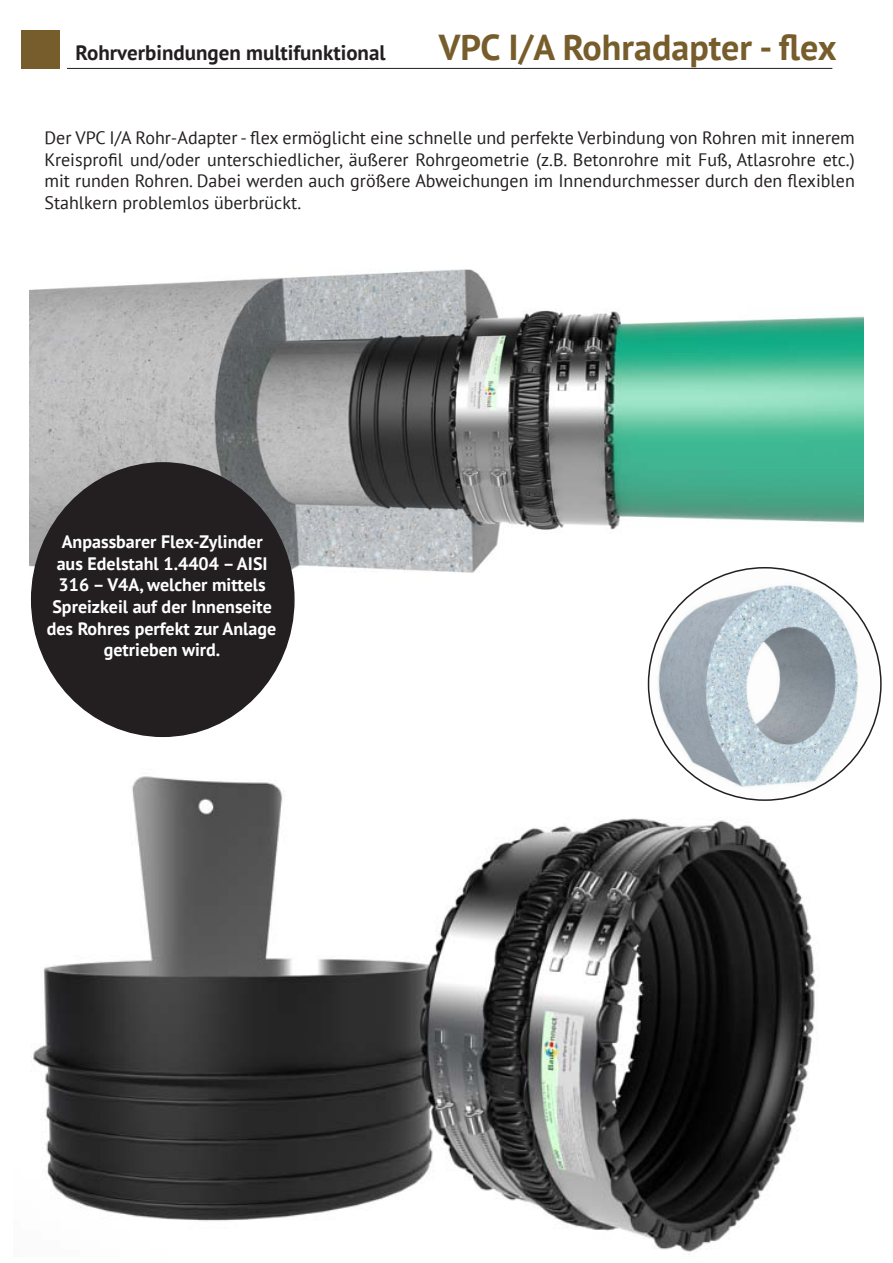
<style>
.page{position:relative;width:893px;height:1263px;background:#fff}
.page>*{position:absolute;margin:0;border:0;box-sizing:border-box;transform-origin:0 0}
.t1{font:700 36px "PT Sans";color:#775d2b}
.t2{font:700 21px "PT Sans";color:#231f20}
.t3{font:18px/21.6px "PT Sans";color:#231f20;text-align:justify}
.t4{font:700 18px/21.6px "PT Sans";color:#fff;text-align:center}
</style>
<div class="page">
<img style="left:30px;top:269px;width:833px;height:331px">
<img style="left:33px;top:760px;width:821px;height:492px">
<img style="left:648px;top:568px;width:233px;height:232px;border-radius:116px">
<hr style="left:67px;top:68px;width:765px;height:1px;background:#231f20">
<div style="left:32px;top:463px;width:262px;height:273px;background:#231f20;border-radius:50%"></div>
<div style="left:22px;top:31px;width:38px;height:38px;background:#775d2b"></div>
<p class="t2" style="left:75px;top:39px;width:312px">Rohrverbindungen multifunktional</p>
<p class="t1" style="left:439px;top:24px;width:399px">VPC I/A Rohradapter - flex</p>
<p class="t3" style="left:45px;top:127px;width:812px">Der VPC I/A Rohr-Adapter - flex ermöglicht eine schnelle und perfekte Verbindung von Rohren mit innerem Kreisprofil und/oder unterschiedlicher, äußerer Rohrgeometrie (z.B. Betonrohre mit Fuß, Atlasrohre etc.) mit runden Rohren. Dabei werden auch größere Abweichungen im Innendurchmesser durch den flexiblen Stahlkern problemlos überbrückt.</p>
<p class="t4" style="left:47px;top:531px;width:231px">Anpassbarer Flex-Zylinder aus Edelstahl 1.4404 – AISI<br>316 – V4A, welcher mittels<br>Spreizkeil auf der Innenseite des Rohres perfekt zur Anlage getrieben wird.</p>
</div>
